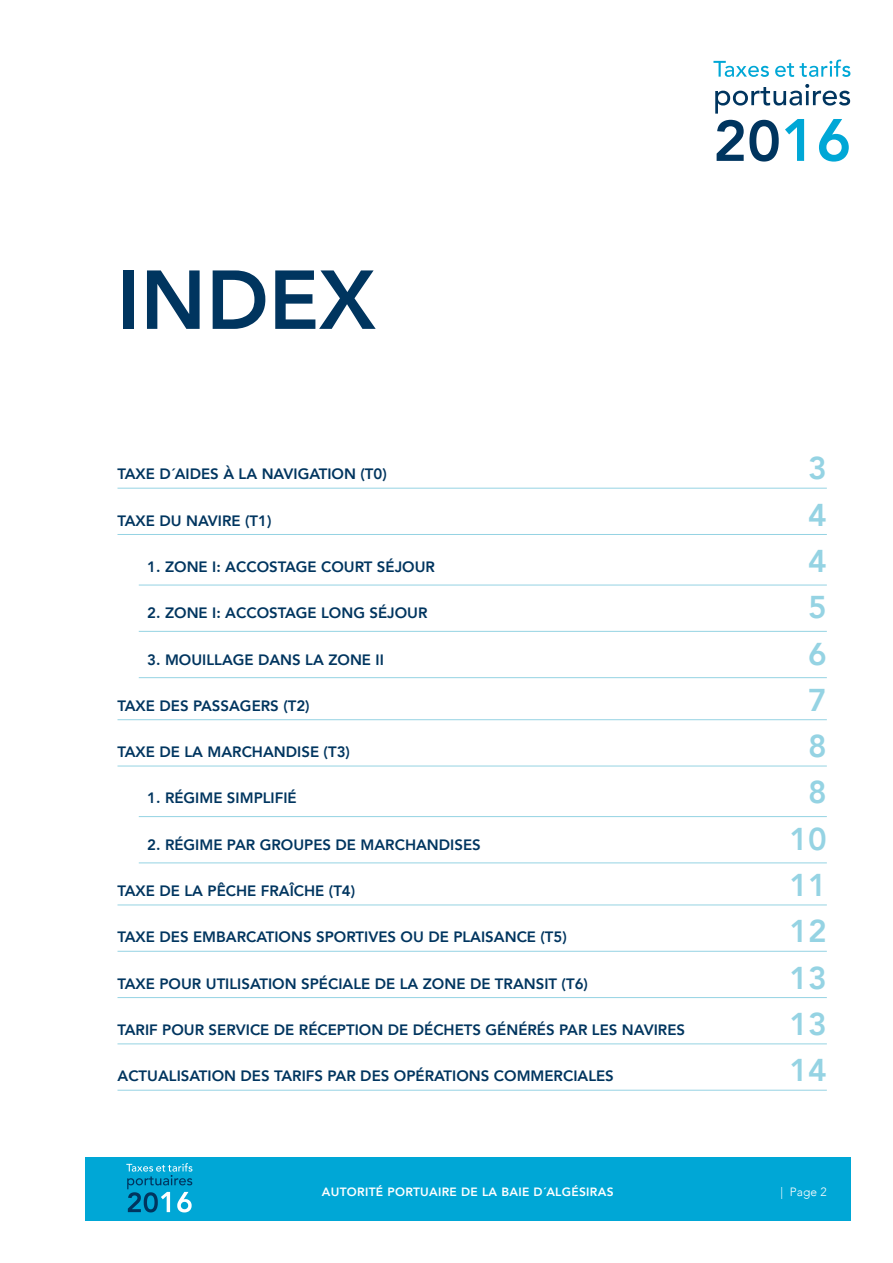
<style>
.page{position:relative;width:893px;height:1263px;background:#fff}
.page>*{position:absolute;margin:0;border:0;box-sizing:border-box;transform-origin:0 0}
.t1{font:800 82.5px "Avenir";color:#00355f}
.INDICE_1{font:800 31.5px "Avenir";color:#95d3e3}
.INDICE_2{font:800 31.5px "Avenir";color:#95d3e3}
.INDICE_1-2{font:800 15px "Avenir";color:#00355f}
.INDICE_2-2{font:800 15px "Avenir";color:#00355f}
.t2{font:800 12px "Avenir";letter-spacing:.025em;color:#fff}
.t3{font:300 12px "Avenir";color:#fff}
</style>
<div class="page">
<div style="left:85px;top:1157px;width:765px;height:63px;background:#00a7d6"></div>
<svg style="left:126px;top:1163px;width:66px;height:49px"></svg>
<svg style="left:715px;top:84px;width:135px;height:78px"></svg>
<svg style="left:713px;top:60px;width:137px;height:17px"></svg>
<hr style="left:118px;top:488px;width:709px;height:1px;background:#95d3e3">
<hr style="left:118px;top:534px;width:709px;height:1px;background:#95d3e3">
<hr style="left:139px;top:585px;width:688px;height:1px;background:#95d3e3">
<hr style="left:139px;top:631px;width:688px;height:1px;background:#95d3e3">
<hr style="left:139px;top:677px;width:688px;height:1px;background:#95d3e3">
<hr style="left:118px;top:719px;width:709px;height:1px;background:#95d3e3">
<hr style="left:118px;top:766px;width:709px;height:1px;background:#95d3e3">
<hr style="left:139px;top:816px;width:688px;height:1px;background:#95d3e3">
<hr style="left:139px;top:862px;width:688px;height:1px;background:#95d3e3">
<hr style="left:118px;top:904px;width:709px;height:1px;background:#95d3e3">
<hr style="left:118px;top:951px;width:709px;height:1px;background:#95d3e3">
<hr style="left:118px;top:997px;width:709px;height:1px;background:#95d3e3">
<hr style="left:118px;top:1043px;width:709px;height:1px;background:#95d3e3">
<hr style="left:118px;top:1090px;width:709px;height:1px;background:#95d3e3">
<p class="t1" style="left:118px;top:236px;width:260px">INDEX</p>
<p class="INDICE_1-2" style="left:118px;top:462px;width:271px">TAXE D´AIDES À LA NAVIGATION (T0)</p>
<p class="INDICE_1" style="left:808px;top:444px;width:20px">3</p>
<p class="INDICE_1-2" style="left:118px;top:509px;width:156px">TAXE DU NAVIRE (T1)</p>
<p class="INDICE_1" style="left:808px;top:490px;width:20px">4</p>
<p class="INDICE_2-2" style="left:147px;top:555px;width:289px">1. ZONE I: ACCOSTAGE COURT SÉJOUR</p>
<p class="INDICE_2" style="left:808px;top:536px;width:20px">4</p>
<p class="INDICE_2-2" style="left:147px;top:601px;width:282px">2. ZONE I: ACCOSTAGE LONG SÉJOUR</p>
<p class="INDICE_2" style="left:808px;top:583px;width:20px">5</p>
<p class="INDICE_2-2" style="left:147px;top:648px;width:238px">3. MOUILLAGE DANS LA ZONE II</p>
<p class="INDICE_2" style="left:808px;top:629px;width:20px">6</p>
<p class="INDICE_1-2" style="left:118px;top:694px;width:194px">TAXE DES PASSAGERS (T2)</p>
<p class="INDICE_1" style="left:808px;top:675px;width:20px">7</p>
<p class="INDICE_1-2" style="left:118px;top:740px;width:234px">TAXE DE LA MARCHANDISE (T3)</p>
<p class="INDICE_1" style="left:808px;top:722px;width:20px">8</p>
<p class="INDICE_2-2" style="left:147px;top:786px;width:151px">1. RÉGIME SIMPLIFIÉ</p>
<p class="INDICE_2" style="left:808px;top:768px;width:20px">8</p>
<p class="INDICE_2-2" style="left:147px;top:833px;width:335px">2. RÉGIME PAR GROUPES DE MARCHANDISES</p>
<p class="INDICE_2" style="left:789px;top:814px;width:39px">10</p>
<p class="INDICE_1-2" style="left:118px;top:879px;width:239px">TAXE DE LA PÊCHE FRAÎCHE (T4)</p>
<p class="INDICE_1" style="left:789px;top:860px;width:39px">11</p>
<p class="INDICE_1-2" style="left:118px;top:925px;width:451px">TAXE DES EMBARCATIONS SPORTIVES OU DE PLAISANCE (T5)</p>
<p class="INDICE_1" style="left:789px;top:907px;width:39px">12</p>
<p class="INDICE_1-2" style="left:118px;top:972px;width:472px">TAXE POUR UTILISATION SPÉCIALE DE LA ZONE DE TRANSIT (T6)</p>
<p class="INDICE_1" style="left:789px;top:953px;width:39px">13</p>
<p class="INDICE_1-2" style="left:118px;top:1018px;width:569px">TARIF POUR SERVICE DE RÉCEPTION DE DÉCHETS GÉNÉRÉS PAR LES NAVIRES</p>
<p class="INDICE_1" style="left:789px;top:999px;width:39px">13</p>
<p class="INDICE_1-2" style="left:118px;top:1064px;width:498px">ACTUALISATION DES TARIFS PAR DES OPÉRATIONS COMMERCIALES</p>
<p class="INDICE_1" style="left:789px;top:1046px;width:39px">14</p>
<p class="t2" style="left:322px;top:1182px;width:293px">AUTORITÉ PORTUAIRE DE LA BAIE D´ALGÉSIRAS</p>
<p class="t3" style="left:780px;top:1185px;width:48px">| Page 2</p>
</div>
